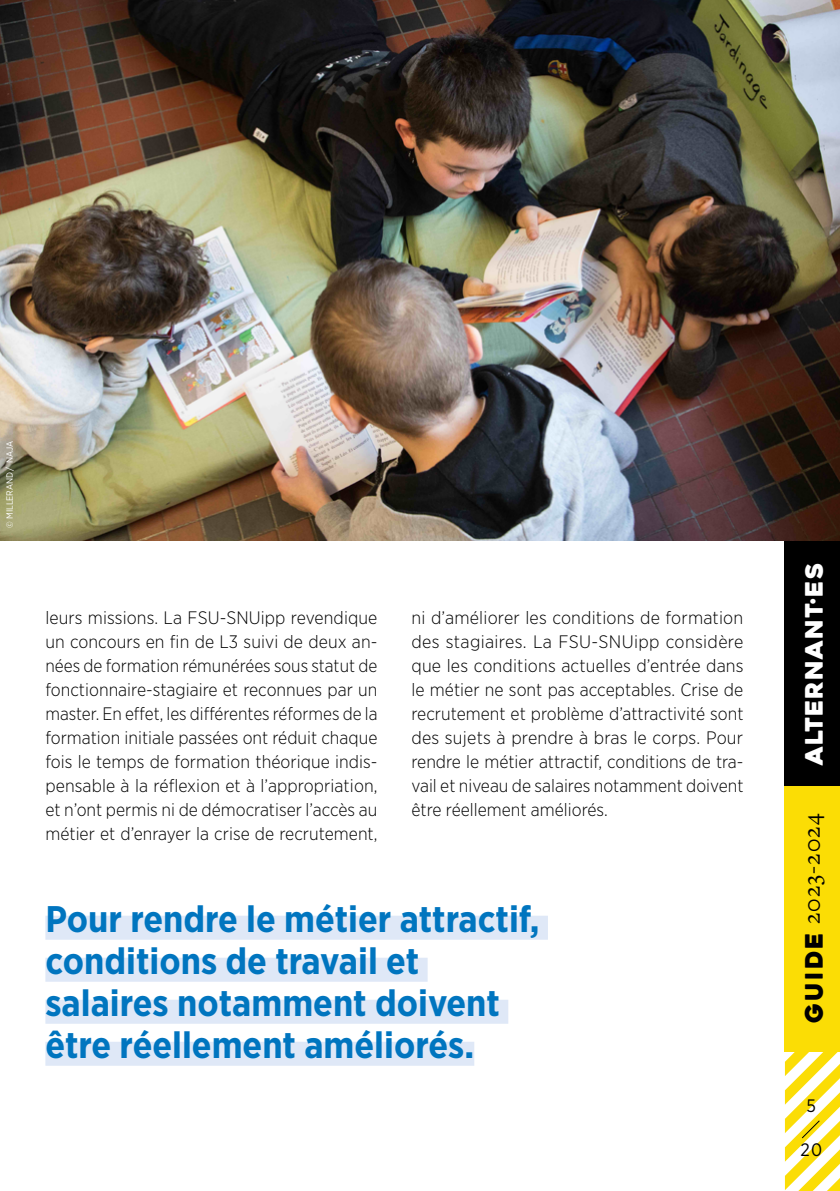
<style>
.page{position:relative;width:840px;height:1191px;background:#fff}
.page>*{position:absolute;margin:0;border:0;box-sizing:border-box;transform-origin:0 0}
.t1{font:700 37px/42px "Gotham Narrow";color:#0075bf}
.t2{font:24px "Freight Text Pro";letter-spacing:.05em;color:#000}
.t3{font:24px "Heavitas";letter-spacing:.05em;color:#fff}
._04_texte-justifié{font:300 18px/24px "Gotham Narrow";color:#000;text-align:justify}
.t4{font:18px "Gotham Narrow";color:#000}
._05{font:9px "Gotham Narrow";color:#fff}
.s1{font-family:"Heavitas"}
</style>
<div class="page">
<div style="left:784px;top:540px;width:55px;height:247px;background:#000"></div>
<div style="left:784px;top:786px;width:55px;height:265px;background:#fbdd05"></div>
<svg style="left:784px;top:1051px;width:55px;height:140px"></svg>
<img style="left:0;top:0;width:839px;height:540px">
<div style="left:45px;top:915px;width:502px;height:24px;background:#dfe8f7"></div>
<div style="left:45px;top:957px;width:382px;height:24px;background:#dfe8f7"></div>
<div style="left:45px;top:999px;width:463px;height:24px;background:#dfe8f7"></div>
<div style="left:45px;top:1041px;width:429px;height:24px;background:#dfe8f7"></div>
<p class="_05" style="left:4px;top:528px;width:88px;rotate:-90deg">© MILLERAND / NAJA</p>
<p class="_04_texte-justifié" style="left:45px;top:605px;width:333px">leurs missions. La FSU-SNUipp revendique un concours en fin de L3 suivi de deux an&shy;nées de formation rémunérées sous statut de fonctionnaire-stagiaire et reconnues par un master. En effet, les différentes réformes de la formation initiale passées ont réduit chaque fois le temps de formation théorique indis&shy;pensable à la réflexion et à l’appropriation, et n’ont permis ni de démocratiser l’accès au métier et d’enrayer la crise de recrutement,</p>
<p class="_04_texte-justifié" style="left:411px;top:605px;width:333px">ni d’améliorer les conditions de formation des stagiaires. La FSU-SNUipp considère que les conditions actuelles d’entrée dans le métier ne sont pas acceptables. Crise de recrutement et problème d’attractivité sont des sujets à prendre à bras le corps. Pour rendre le métier attractif, conditions de tra&shy;vail et niveau de salaires notamment doivent être réellement améliorés.</p>
<p class="t1" style="left:45px;top:897px;width:495px">Pour rendre le métier attractif, conditions de travail et salaires notamment doivent être réellement améliorés.</p>
<h2 class="t3" style="left:799px;top:764px;width:203px;rotate:-90deg">alternant·Es</h2>
<h2 class="t2" style="left:796px;top:1023px;width:211px;rotate:-90deg"><span class="s1">GUIDE</span> 2023-2024</h2>
<p class="t4" style="left:806px;top:1094px;width:11px">5</p>
<p class="t4" style="left:800px;top:1138px;width:23px">20</p>
</div>
